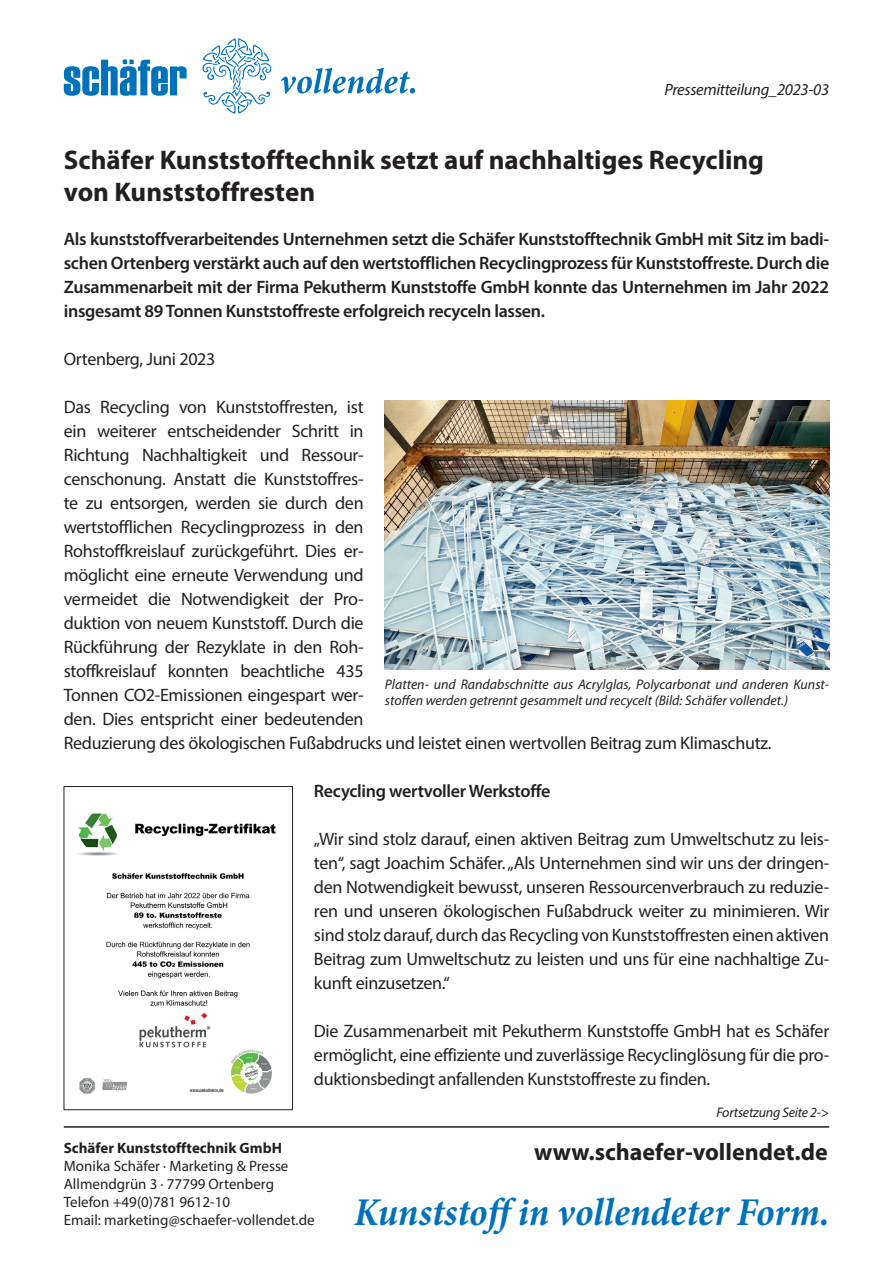
<style>
.page{position:relative;width:893px;height:1263px;background:#fff}
.page>*{position:absolute;margin:0;border:0;box-sizing:border-box;transform-origin:0 0}
.t1{font:italic 700 condensed 39.75px "Minion Pro";color:#0072bc}
.t2{font:700 27px/32.4px "Myriad Pro";color:#231f20}
.t3{font:700 24px "Myriad Pro";color:#231f20}
.t4{font:18px/24px "Myriad Pro";letter-spacing:-.015em;color:#231f20;text-align:justify}
.t5{font:600 18px/24px "Myriad Pro";letter-spacing:-.015em;color:#231f20;text-align:justify}
.t6{font:italic 16.5px "Myriad Pro";letter-spacing:-.015em;color:#231f20}
.t7{font:15px/18px "Myriad Pro";color:#231f20}
.t8{font:700 15px "Myriad Pro";color:#231f20}
.t9{font:italic 13.95px/16.6px "Myriad Pro";color:#231f20}
</style>
<div class="page">
<svg style="left:202px;top:38px;width:69px;height:76px"></svg>
<svg style="left:281px;top:68px;width:134px;height:26px"></svg>
<svg style="left:64px;top:59px;width:123px;height:37px"></svg>
<hr style="left:64px;top:1126px;width:765px;height:2px;background:#231f20">
<img style="left:385px;top:400px;width:444px;height:269px">
<img style="left:78px;top:813px;width:198px;height:281px">
<div style="left:64px;top:786px;width:229px;height:324px;border:1px solid #231f20"></div>
<p class="t6" style="left:664px;top:79px;width:166px">Pressemitteilung_2023-03</p>
<h2 class="t2" style="left:64px;top:143px;width:702px">Schäfer Kunststofftechnik setzt auf nachhaltiges Recycling von Kunststoffresten</h2>
<p class="t5" style="left:64px;top:227px;width:767px">Als kunststoffverarbeitendes Unternehmen setzt die Schäfer Kunststofftechnik GmbH mit Sitz im badi&shy;schen Ortenberg verstärkt auch auf den wertstofflichen Recyclingprozess für Kunststoffreste. Durch die Zusammenarbeit mit der Firma Pekutherm Kunststoffe GmbH konnte das Unternehmen im Jahr 2022 insgesamt 89 Tonnen Kunststoffreste erfolgreich recyceln lassen.</p>
<p class="t4" style="left:64px;top:347px;width:153px">Ortenberg, Juni 2023</p>
<p class="t4" style="left:64px;top:395px;width:709px;text-align:left">Das Recycling von Kunststoffresten, ist<br>ein weiterer entscheidender Schritt in<br>Richtung Nachhaltigkeit und Ressour-<br>censchonung. Anstatt die Kunststoffres-<br>te zu entsorgen, werden sie durch den<br>wertstofflichen Recyclingprozess in den<br>Rohstoffkreislauf zurückgeführt. Dies er-<br>möglicht eine erneute Verwendung und<br>vermeidet die Notwendigkeit der Pro-<br>duktion von neuem Kunststoff. Durch die<br>Rückführung der Rezyklate in den Roh-<br>stoffkreislauf konnten beachtliche 435<br>Tonnen CO2-Emissionen eingespart wer-<br>den. Dies entspricht einer bedeutenden<br>Reduzierung des ökologischen Fußabdrucks und leistet einen wertvollen Beitrag zum Klimaschutz.</p>
<p class="t5" style="left:314px;top:779px;width:238px">Recycling wertvoller Werkstoffe</p>
<p class="t4" style="left:314px;top:827px;width:517px">„Wir sind stolz darauf, einen aktiven Beitrag zum Umweltschutz zu leis&shy;ten“, sagt Joachim Schäfer. „Als Unternehmen sind wir uns der dringen&shy;den Notwendigkeit bewusst, unseren Ressourcenverbrauch zu reduzie&shy;ren und unseren ökologischen Fußabdruck weiter zu minimieren. Wir sind stolz darauf, durch das Recycling von Kunststoffresten einen aktiven Beitrag zum Umweltschutz zu leisten und uns für eine nachhaltige Zu&shy;kunft einzusetzen.“</p>
<p class="t4" style="left:314px;top:1019px;width:517px">Die Zusammenarbeit mit Pekutherm Kunststoffe GmbH hat es Schäfer ermöglicht, eine effiziente und zuverlässige Recyclinglösung für die pro&shy;duktionsbedingt anfallenden Kunststoffreste zu finden.</p>
<p class="t9" style="left:716px;top:1104px;width:114px">Fortsetzung Seite 2-&gt;</p>
<p class="t8" style="left:64px;top:1138px;width:220px">Schäfer Kunststofftechnik GmbH</p>
<p class="t7" style="left:64px;top:1156px;width:252px">Monika Schäfer · Marketing &amp; Presse Allmendgrün 3 · 77799 Ortenberg Telefon +49(0)781 9612-10<br>Email: marketing@schaefer-vollendet.de</p>
<p class="t9" style="left:385px;top:675px;width:446px">Platten- und Randabschnitte aus Acrylglas, Polycarbonat und anderen Kunst&shy;stoffen werden getrennt gesammelt und recycelt (Bild: Schäfer vollendet.)</p>
<h3 class="t3" style="left:534px;top:1136px;width:295px">www.schaefer-vollendet.de</h3>
<h1 class="t1" style="left:354px;top:1184px;width:477px">Kunststoff in vollendeter Form.</h1>
</div>
